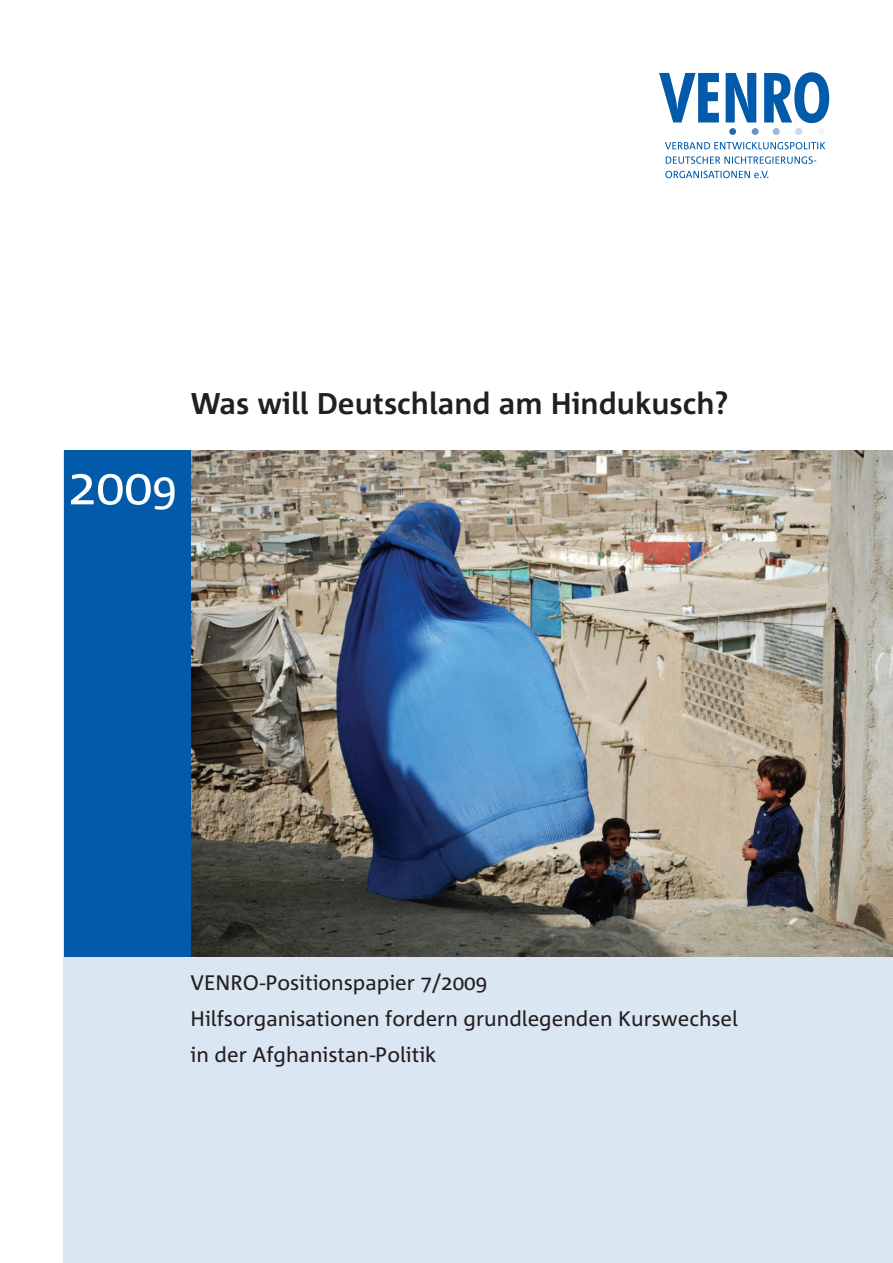
<style>
.page{position:relative;width:893px;height:1263px;background:#fff}
.page>*{position:absolute;margin:0;border:0;box-sizing:border-box;transform-origin:0 0}
.Überschrift_Titel{font:51px "Corpid";color:#fff}
.Überschrift_Titel-2{font:700 30px "Corpid";color:#231f20}
.Zwischenüberschrift{font:21px/36px "Corpid";color:#231f20}
.s1{font-size:45px}
</style>
<div class="page">
<svg style="left:665px;top:142px;width:160px;height:36px"></svg>
<svg style="left:659px;top:72px;width:170px;height:51px"></svg>
<div style="left:818px;top:128px;width:7px;height:7px;background:#f1f5fa;border-radius:50%"></div>
<div style="left:795px;top:128px;width:7px;height:7px;background:#cad9eb;border-radius:50%"></div>
<div style="left:773px;top:128px;width:7px;height:7px;background:#9db7da;border-radius:50%"></div>
<div style="left:752px;top:128px;width:7px;height:7px;background:#6e92c7;border-radius:50%"></div>
<div style="left:729px;top:128px;width:7px;height:7px;background:#2469ae;border-radius:50%"></div>
<div style="left:64px;top:451px;width:829px;height:812px;background:#dae6f2"></div>
<div style="left:64px;top:451px;width:127px;height:506px;background:#015aaa"></div>
<img style="left:191px;top:451px;width:702px;height:506px">
<p class="Überschrift_Titel-2" style="left:190px;top:387px;width:540px">Was will Deutschland am Hindukusch?</p>
<p class="Überschrift_Titel" style="left:68px;top:459px;width:110px">200<span class="s1">9</span></p>
<p class="Zwischenüberschrift" style="left:190px;top:965px;width:549px">VENRO-Positionspapier 7/2009<br>Hilfsorganisationen fordern grundlegenden Kurswechsel in der Afghanistan-Politik</p>
</div>
